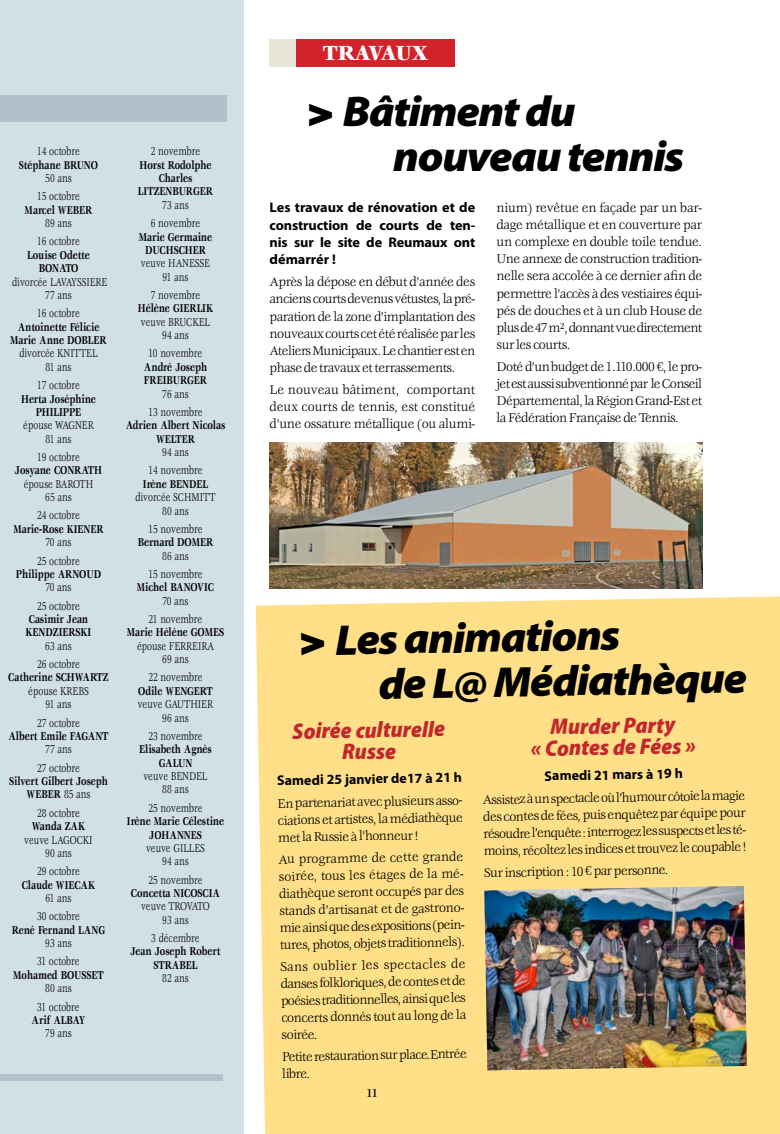
<style>
.page{position:relative;width:780px;height:1134px;background:#fff}
.page>*{position:absolute;margin:0;border:0;box-sizing:border-box;transform-origin:0 0}
.t1{font:italic 900 43.25px/45px "Myriad Pro";letter-spacing:-.03em;color:#000;scale:1.04 1}
.t2{font:italic 900 semi-condensed 22.5px/21.2px "Myriad Pro";color:#c1272d;text-align:center}
.t3{font:900 22.5px "Veljovic Std";letter-spacing:-.035em;color:#fff;scale:.94 1}
.t4{font:14px/17.1px "Veljovic Std";letter-spacing:-.035em;color:#000;text-align:justify;scale:.94 1}
.t5{font:700 14px/17.1px "Myriad Pro";letter-spacing:-.01em;color:#000;text-align:justify}
.t6{font:12.5px/18.4px "Veljovic Std";color:#000;text-align:center;scale:.74 1}
.t7{font:700 12.5px/13.4px "Veljovic Std";color:#000;text-align:center;scale:.74 1}
.t8{font:12.5px/13.4px "Veljovic Std";letter-spacing:-.02em;color:#000;text-align:center;scale:.74 1}
.t9{font:500 12.5px "Veljovic Std";color:#000}
.s1{font-weight:400}
.s2{font-family:"Helvetica Neue LT Std"}
</style>
<div class="page">
<div style="left:0;top:0;width:243px;height:1134px;background:#d1dfe7"></div>
<div style="left:0;top:95px;width:227px;height:27px;background:#b1c0c9"></div>
<div style="left:0;top:1074px;width:222px;height:6px;background:#b1c0c9"></div>
<div style="left:269px;top:39px;width:28px;height:28px;background:#e8e6d8"></div>
<div style="left:296px;top:39px;width:159px;height:28px;background:#d2232a"></div>
<img style="left:269px;top:443px;width:433px;height:145px">
<div style="left:256px;top:596px;width:524px;height:538px;background:#ffdf87"></div>
<img style="left:484px;top:886px;width:263px;height:184px">
<p class="t6" style="left:37px;top:143px;width:59px">14 octobre</p>
<p class="t7" style="left:19px;top:159px;width:108px">Stéphane BRUNO</p>
<p class="t6" style="left:37px;top:170px;width:59px">50 ans<br>15 octobre</p>
<p class="t7" style="left:25px;top:204px;width:93px">Marcel WEBER</p>
<p class="t6" style="left:37px;top:215px;width:59px">89 ans<br>16 octobre</p>
<p class="t7" style="left:27px;top:249px;width:86px">Louise Odette<br>BONATO</p>
<p class="t6" style="left:12px;top:276px;width:130px;line-height:13.4px">divorcée LAVAYSSIERE<br>77 ans</p>
<p class="t6" style="left:37px;top:305px;width:59px">16 octobre</p>
<p class="t7" style="left:10px;top:321px;width:132px">Antoinette Félicie<br>Marie Anne DOBLER</p>
<p class="t6" style="left:19px;top:347px;width:107px;line-height:13.4px">divorcée KNITTEL<br>81 ans</p>
<p class="t6" style="left:37px;top:377px;width:59px">17 octobre</p>
<p class="t7" style="left:21px;top:392px;width:102px">Herta Joséphine<br>PHILIPPE</p>
<p class="t6" style="left:23px;top:419px;width:97px;line-height:13.4px">épouse WAGNER<br>81 ans</p>
<p class="t6" style="left:37px;top:448px;width:59px">19 octobre</p>
<p class="t7" style="left:15px;top:464px;width:119px">Josyane CONRATH</p>
<p class="t6" style="left:24px;top:478px;width:95px;line-height:13.4px">épouse BAROTH<br>65 ans</p>
<p class="t6" style="left:37px;top:507px;width:59px">24 octobre</p>
<p class="t7" style="left:13px;top:523px;width:123px">Marie-Rose KIENER</p>
<p class="t6" style="left:37px;top:534px;width:59px">70 ans<br>25 octobre</p>
<p class="t7" style="left:16px;top:568px;width:117px">Philippe ARNOUD</p>
<p class="t6" style="left:37px;top:579px;width:59px">70 ans<br>25 octobre</p>
<p class="t7" style="left:26px;top:613px;width:90px;text-align:left">Casimir Jean<br>KENDZIERSKI</p>
<p class="t6" style="left:37px;top:637px;width:59px">63 ans<br>26 octobre</p>
<p class="t7" style="left:8px;top:671px;width:137px">Catherine SCHWARTZ</p>
<p class="t6" style="left:28px;top:685px;width:83px;line-height:13.4px">épouse KREBS<br>91 ans</p>
<p class="t6" style="left:37px;top:714px;width:59px">27 octobre</p>
<p class="t7" style="left:8px;top:730px;width:137px">Albert Emile FAGANT</p>
<p class="t6" style="left:37px;top:741px;width:59px">77 ans<br>27 octobre</p>
<p class="t7" style="left:9px;top:775px;width:135px">Silvert Gilbert Joseph<br>WEBER <span class="s1">85 ans</span></p>
<p class="t6" style="left:37px;top:804px;width:59px">28 octobre</p>
<p class="t7" style="left:32px;top:820px;width:74px">Wanda ZAK</p>
<p class="t6" style="left:24px;top:833px;width:94px;line-height:13.4px">veuve LAGOCKI<br>90 ans</p>
<p class="t6" style="left:37px;top:863px;width:59px">29 octobre</p>
<p class="t7" style="left:22px;top:879px;width:101px">Claude WIECAK</p>
<p class="t6" style="left:37px;top:889px;width:59px">61 ans<br>30 octobre</p>
<p class="t7" style="left:12px;top:924px;width:127px">René Fernand LANG</p>
<p class="t6" style="left:37px;top:934px;width:59px">93 ans<br>31 octobre</p>
<p class="t7" style="left:13px;top:969px;width:124px">Mohamed BOUSSET</p>
<p class="t6" style="left:37px;top:980px;width:59px">80 ans<br>31 octobre</p>
<p class="t7" style="left:32px;top:1014px;width:74px">Arif ALBAY</p>
<p class="t6" style="left:45px;top:1025px;width:37px">79 ans</p>
<p class="t6" style="left:151px;top:143px;width:68px">2 novembre</p>
<p class="t7" style="left:138px;top:159px;width:103px">Horst Rodolphe<br>Charles<br>LITZENBURGER</p>
<p class="t6" style="left:151px;top:196px;width:68px">73 ans<br>6 novembre</p>
<p class="t7" style="left:139px;top:230px;width:100px">Marie Germaine<br>DUCHSCHER</p>
<p class="t6" style="left:141px;top:257px;width:95px;line-height:13.4px">veuve HANESSE<br>91 ans</p>
<p class="t6" style="left:151px;top:286px;width:68px">7 novembre</p>
<p class="t7" style="left:138px;top:302px;width:103px">Hélène GIERLIK</p>
<p class="t6" style="left:141px;top:316px;width:95px;line-height:13.4px">veuve BRUCKEL<br>94 ans</p>
<p class="t6" style="left:149px;top:345px;width:74px">10 novembre</p>
<p class="t7" style="left:144px;top:361px;width:87px;text-align:left">André Joseph<br>FREIBURGER</p>
<p class="t6" style="left:148px;top:385px;width:75px">76 ans<br>13 novembre</p>
<p class="t7" style="left:126px;top:419px;width:136px">Adrien Albert Nicolas<br>WELTER</p>
<p class="t6" style="left:148px;top:443px;width:75px">94 ans<br>14 novembre</p>
<p class="t7" style="left:143px;top:478px;width:89px">Irène BENDEL</p>
<p class="t6" style="left:135px;top:491px;width:110px;line-height:13.4px">divorcée SCHMITT<br>80 ans</p>
<p class="t6" style="left:148px;top:520px;width:75px">15 novembre</p>
<p class="t7" style="left:138px;top:536px;width:104px">Bernard DOMER</p>
<p class="t6" style="left:148px;top:547px;width:75px">86 ans<br>15 novembre</p>
<p class="t7" style="left:137px;top:581px;width:106px">Michel BANOVIC</p>
<p class="t6" style="left:149px;top:592px;width:74px">70 ans<br>21 novembre</p>
<p class="t7" style="left:127px;top:626px;width:133px">Marie Hélène GOMES</p>
<p class="t6" style="left:137px;top:640px;width:105px;line-height:13.4px">épouse FERREIRA<br>69 ans</p>
<p class="t6" style="left:148px;top:669px;width:75px">22 novembre</p>
<p class="t7" style="left:138px;top:685px;width:102px">Odile WENGERT</p>
<p class="t6" style="left:138px;top:698px;width:103px;line-height:13.4px">veuve GAUTHIER<br>96 ans</p>
<p class="t6" style="left:148px;top:727px;width:75px">23 novembre</p>
<p class="t7" style="left:139px;top:743px;width:99px">Elisabeth Agnès<br>GALUN</p>
<p class="t6" style="left:143px;top:770px;width:88px;line-height:13.4px">veuve BENDEL<br>88 ans</p>
<p class="t6" style="left:148px;top:799px;width:75px">25 novembre</p>
<p class="t7" style="left:127px;top:815px;width:133px">Irène Marie Célestine<br>JOHANNES</p>
<p class="t6" style="left:146px;top:842px;width:81px;line-height:13.4px">veuve GILLES<br>94 ans</p>
<p class="t6" style="left:148px;top:871px;width:75px">25 novembre</p>
<p class="t7" style="left:131px;top:887px;width:122px">Concetta NICOSCIA</p>
<p class="t8" style="left:141px;top:900px;width:94px">veuve TROVATO<br>93 ans</p>
<p class="t6" style="left:151px;top:930px;width:67px">3 décembre</p>
<p class="t7" style="left:130px;top:945px;width:123px">Jean Joseph Robert<br>STRABEL</p>
<p class="t6" style="left:162px;top:970px;width:37px">82 ans</p>
<h2 class="t3" style="left:323px;top:41px;width:114px">TRAVAUX</h2>
<h1 class="t1" style="left:393px;top:87px;width:281px;text-indent:-86px"><span class="s2">&gt;</span> Bâtiment du nouveau tennis</h1>
<p class="t4" style="left:496px;top:200px;width:220px">nium) revêtue en façade par un bar&shy;dage métallique et en couverture par un complexe en double toile tendue.<br>Une annexe de construction tradition&shy;nelle sera accolée à ce dernier afin de permettre l’accès à des vestiaires équi&shy;pés de douches et à un club House de plus de 47 m², donnant vue directement sur les courts.</p>
<p class="t4" style="left:496px;top:358px;width:220px">Doté d’un budget de 1.110.000 €, le pro&shy;jet est aussi subventionné par le Conseil Départemental, la Région Grand-Est et la Fédération Française de Tennis.</p>
<p class="t5" style="left:269px;top:199px;width:207px">Les travaux de rénovation et de construction de courts de ten&shy;nis sur le site de Reumaux ont démarrér !</p>
<p class="t4" style="left:269px;top:274px;width:220px">Après la dépose en début d’année des anciens courts devenus vétustes, la pré&shy;paration de la zone d’implantation des nouveaux courts cet été réalisée par les Ateliers Municipaux. Le chantier est en phase de travaux et terrassements.</p>
<p class="t4" style="left:269px;top:381px;width:220px">Le nouveau bâtiment, comportant deux courts de tennis, est constitué d’une ossature métallique (ou alumi-</p>
<h1 class="t1" style="left:377px;top:615px;width:356px;text-indent:-78px;rotate:-1deg"><span class="s2">&gt;</span> Les animations<br>de L@ Médiathèque</h1>
<h2 class="t2" style="left:292px;top:721px;width:154px;rotate:-1deg">Soirée culturelle<br>Russe</h2>
<p class="t5" style="left:277px;top:771px;width:186px;rotate:-1deg">Samedi 25 janvier de17 à 21 h</p>
<p class="t4" style="left:277px;top:795px;width:202px;text-align:left;rotate:-1deg">En partenariat avec plusieurs asso&shy;ciations et artistes, la médiathèque met la Russie à l’honneur !</p>
<p class="t4" style="left:278px;top:851px;width:202px;text-align:left;rotate:-1deg">Au programme de cette grande soirée, tous les étages de la mé&shy;diathèque seront occupés par des stands d’artisanat et de gastrono&shy;mie ainsi que des expositions (pein&shy;tures, photos, objets traditionnels).</p>
<p class="t4" style="left:280px;top:959px;width:198px;rotate:-1deg">Sans oublier les spectacles de danses folkloriques, de contes et de poésies traditionnelles, ainsi que les concerts donnés tout au long de la soirée.</p>
<p class="t4" style="left:282px;top:1049px;width:198px;rotate:-1deg">Petite restauration sur place.Entrée libre.</p>
<h2 class="t2" style="left:530px;top:717px;width:166px;rotate:-1deg">Murder Party<br>« Contes de Fées »</h2>
<p class="t5" style="left:544px;top:767px;width:140px;rotate:-1deg">Samedi 21 mars à 19 h</p>
<p class="t4" style="left:482px;top:792px;width:284px;text-align:left;rotate:-1deg">Assistez à un spectacle où l’humour côtoie la magie des contes de fées, puis enquêtez par équipe pour résoudre l’enquête : interrogez les suspects et les té&shy;moins, récoltez les indices et trouvez le coupable !</p>
<p class="t4" style="left:484px;top:865px;width:198px;rotate:-1deg">Sur inscription : 10 € par personne.</p>
<p class="t9" style="left:366px;top:1086px;width:14px">11</p>
</div>
